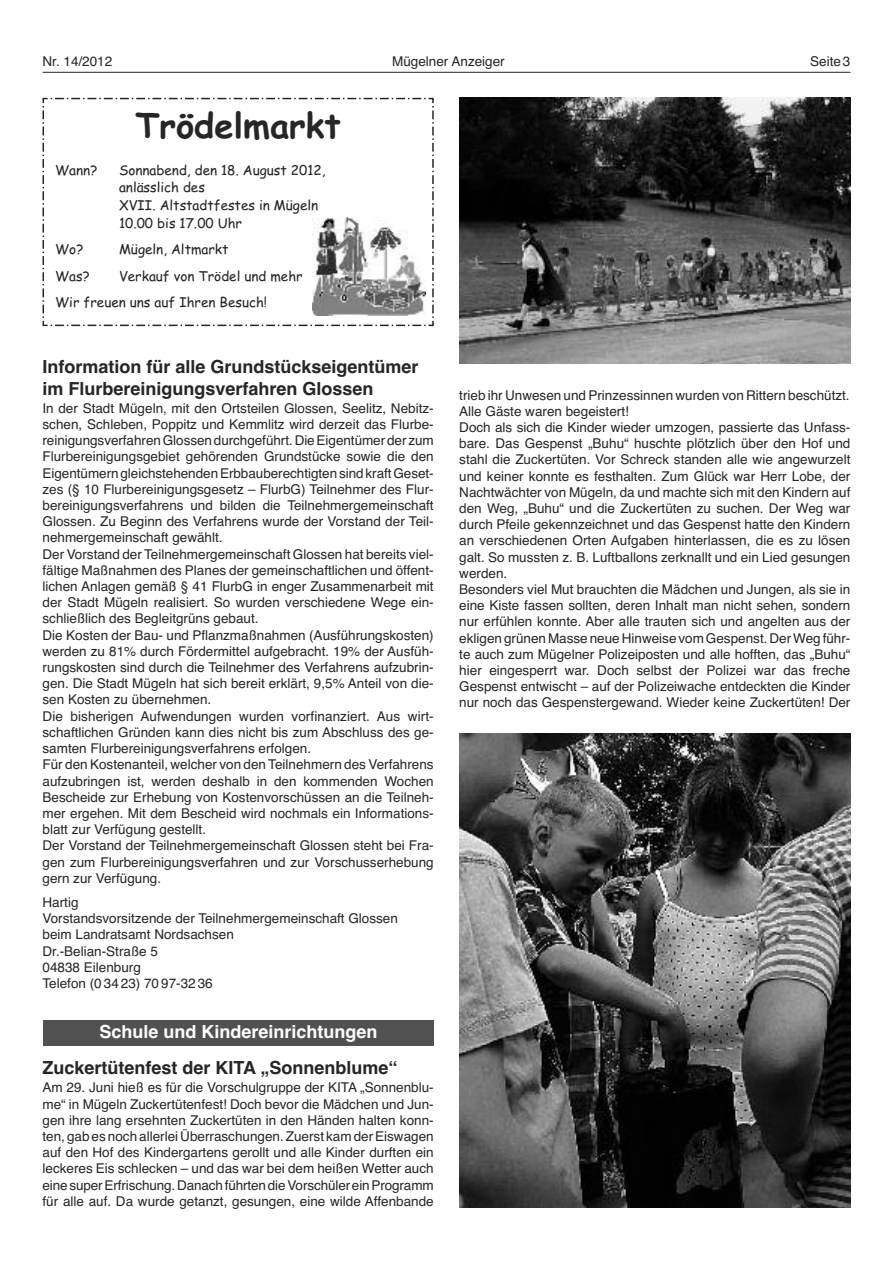
<style>
.page{position:relative;width:893px;height:1263px;background:#fff}
.page>*{position:absolute;margin:0;border:0;box-sizing:border-box;transform-origin:0 0}
.t1{font:700 34.5px "Comic Sans MS";color:#272627}
.t2{font:700 18px/21.6px "Helvetica";color:#272627}
.t3{font:700 18px "Helvetica";color:#fff}
.t4{font:13.5px/16.2px "Helvetica";color:#272627}
.t5{font:13.5px/17.7px "Comic Sans MS";color:#272627}
</style>
<div class="page">
<div style="left:43px;top:1020px;width:391px;height:26px;background:#525152"></div>
<img style="left:459px;top:98px;width:391px;height:266px">
<img style="left:459px;top:733px;width:391px;height:475px">
<hr style="left:43px;top:72px;width:807px;height:1px;background:#272627">
<svg style="left:42px;top:97px;width:392px;height:230px"></svg>
<img style="left:312px;top:217px;width:114px;height:98px">
<p class="t4" style="left:43px;top:53px;width:71px">Nr. 14/2012</p>
<p class="t4" style="left:392px;top:53px;width:114px">Mügelner Anzeiger</p>
<p class="t4" style="left:810px;top:53px;width:42px">Seite 3</p>
<h1 class="t1" style="left:136px;top:106px;width:207px">Trödelmarkt</h1>
<p class="t5" style="left:55px;top:161px;width:44px">Wann?</p>
<p class="t5" style="left:119px;top:161px;width:208px">Sonnabend, den 18. August 2012, anlässlich des<br>XVII. Altstadtfestes in Mügeln<br>10.00 bis 17.00 Uhr</p>
<p class="t5" style="left:55px;top:241px;width:30px">Wo?</p>
<p class="t5" style="left:119px;top:241px;width:111px">Mügeln, Altmarkt</p>
<p class="t5" style="left:55px;top:267px;width:36px">Was?</p>
<p class="t5" style="left:55px;top:263px;width:249px;line-height:26.5px;text-indent:64px">Verkauf von Trödel und mehr<br>Wir freuen uns auf Ihren Besuch!</p>
<h2 class="t2" style="left:43px;top:356px;width:378px">Information für alle Grundstückseigentümer im Flurbereinigungsverfahren Glossen</h2>
<p class="t4" style="left:43px;top:400px;width:393px">In der Stadt Mügeln, mit den Ortsteilen Glossen, Seelitz, Nebitz&shy;schen, Schleben, Poppitz und Kemmlitz wird derzeit das Flurbe&shy;reinigungsverfahrenGlossendurchgeführt.DieEigentümerder zum Flurbereinigungsgebiet gehörenden Grundstücke sowie die den EigentümerngleichstehendenErbbauberechtigtensindkraftGeset&shy;zes (§ 10 Flurbereinigungsgesetz – FlurbG) Teilnehmer des Flur&shy;bereinigungsverfahrens und bilden die Teilnehmergemeinschaft Glossen. Zu Beginn des Verfahrens wurde der Vorstand der Teil&shy;nehmergemeinschaft gewählt.<br>Der Vorstand der Teilnehmergemeinschaft Glossen hat bereits viel&shy;fältige Maßnahmen des Planes der gemeinschaftlichen und öffent&shy;lichen Anlagen gemäß § 41 FlurbG in enger Zusammenarbeit mit der Stadt Mügeln realisiert. So wurden verschiedene Wege ein&shy;schließlich des Begleitgrüns gebaut.<br>Die Kosten der Bau- und Pflanzmaßnahmen (Ausführungskosten) werden zu 81% durch Fördermittel aufgebracht. 19% der Ausfüh&shy;rungskosten sind durch die Teilnehmer des Verfahrens aufzubrin&shy;gen. Die Stadt Mügeln hat sich bereit erklärt, 9,5% Anteil von die&shy;sen Kosten zu übernehmen.<br>Die bisherigen Aufwendungen wurden vorfinanziert. Aus wirt&shy;schaftlichen Gründen kann dies nicht bis zum Abschluss des ge&shy;samten Flurbereinigungsverfahrens erfolgen.<br>Für den Kostenanteil, welcher von den Teilnehmern des Verfahrens aufzubringen ist, werden deshalb in den kommenden Wochen Bescheide zur Erhebung von Kostenvorschüssen an die Teilneh&shy;mer ergehen. Mit dem Bescheid wird nochmals ein Informations&shy;blatt zur Verfügung gestellt.<br>Der Vorstand der Teilnehmergemeinschaft Glossen steht bei Fra&shy;gen zum Flurbereinigungsverfahren und zur Vorschusserhebung gern zur Verfügung.</p>
<p class="t4" style="left:43px;top:894px;width:357px">Hartig<br>Vorstandsvorsitzende der Teilnehmergemeinschaft Glossen beim Landratsamt Nordsachsen<br>Dr.-Belian-Straße 5<br>04838 Eilenburg<br>Telefon (0 34 23) 70 97-32 36</p>
<h2 class="t3" style="left:99px;top:1021px;width:280px">Schule und Kindereinrichtungen</h2>
<h2 class="t2" style="left:43px;top:1057px;width:357px">Zuckertütenfest der KITA „Sonnenblume“</h2>
<p class="t4" style="left:43px;top:1079px;width:393px;text-align:justify">Am 29. Juni hieß es für die Vorschulgruppe der KITA „Sonnenblu&shy;me“ in Mügeln Zuckertütenfest! Doch bevor die Mädchen und Jun&shy;gen ihre lang ersehnten Zuckertüten in den Händen halten konn&shy;ten, gab es noch allerlei Überraschungen.Zuerst kam derEiswagen auf den Hof des Kindergartens gerollt und alle Kinder durften ein leckeres Eis schlecken – und das war bei dem heißen Wetter auch einesuperErfrischung.DanachführtendieVorschülereinProgramm für alle auf. Da wurde getanzt, gesungen, eine wilde Affenbande</p>
<p class="t4" style="left:459px;top:387px;width:393px">trieb ihr Unwesen und Prinzessinnen wurden von Rittern beschützt.<br>Alle Gäste waren begeistert!<br>Doch als sich die Kinder wieder umzogen, passierte das Unfass&shy;bare. Das Gespenst „Buhu“ huschte plötzlich über den Hof und stahl die Zuckertüten. Vor Schreck standen alle wie angewurzelt und keiner konnte es festhalten. Zum Glück war Herr Lobe, der Nachtwächter von Mügeln, da und machte sich mit den Kindern auf den Weg, „Buhu“ und die Zuckertüten zu suchen. Der Weg war durch Pfeile gekennzeichnet und das Gespenst hatte den Kindern an verschiedenen Orten Aufgaben hinterlassen, die es zu lösen galt. So mussten z. B. Luftballons zerknallt und ein Lied gesungen werden.<br>Besonders viel Mut brauchten die Mädchen und Jungen, als sie in eine Kiste fassen sollten, deren Inhalt man nicht sehen, sondern nur erfühlen konnte. Aber alle trauten sich und angelten aus der ekligen grünen Masse neue Hinweise vom Gespenst. DerWeg führ&shy;te auch zum Mügelner Polizeiposten und alle hofften, das „Buhu“ hier eingesperrt war. Doch selbst der Polizei war das freche Gespenst entwischt – auf der Polizeiwache entdeckten die Kinder nur noch das Gespenstergewand. Wieder keine Zuckertüten! Der</p>
</div>
